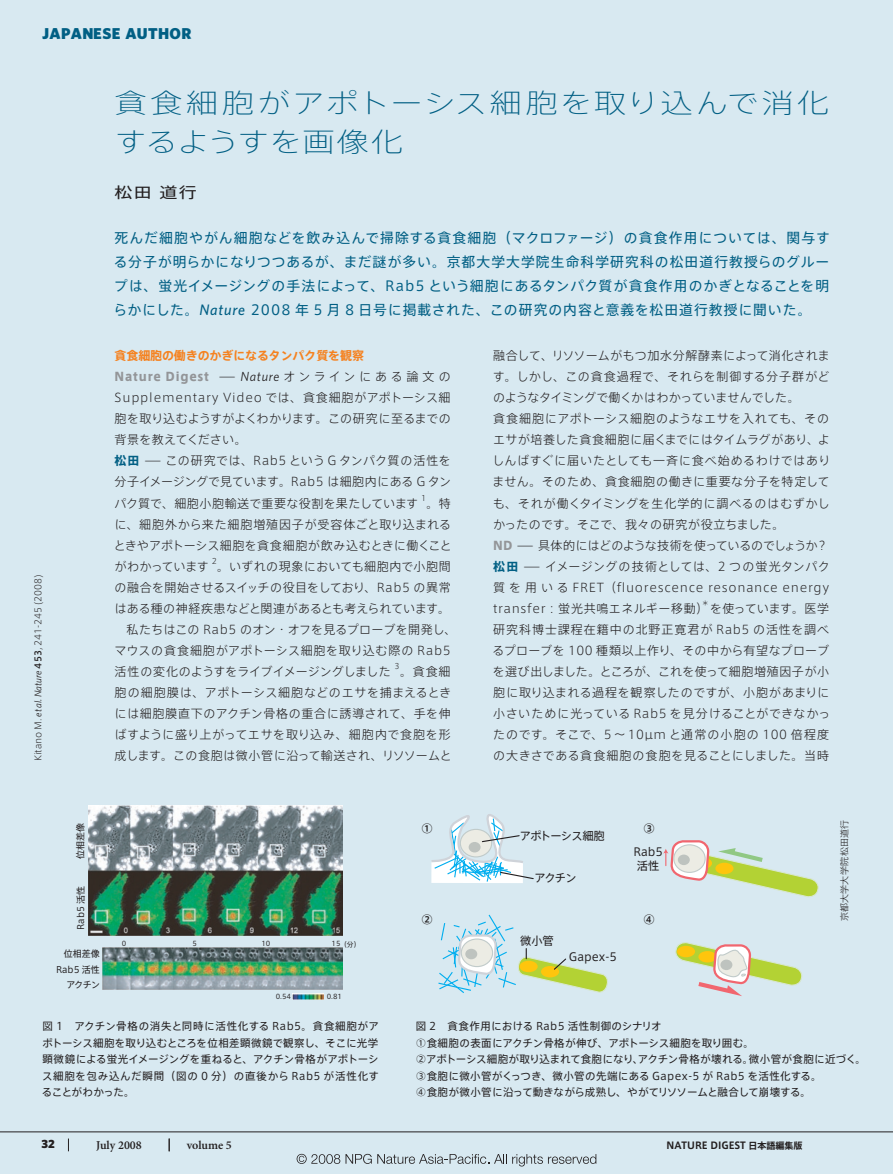
<style>
.page{position:relative;width:893px;height:1174px;background:#d8e9f1}
.page>*{position:absolute;margin:0;border:0;box-sizing:border-box;transform-origin:0 0}
.t1{font:200 27px/39px "Axis Std";letter-spacing:.035em;color:#015f84;scale:1.2 1}
.t2{font:900 15.75px "Whitney";letter-spacing:.02em;color:#015f84}
.t3{font:15px "Axis Std";color:#231f20;scale:1.2 1}
.t4{font:13.8px/24px "Axis Std";letter-spacing:.075em;color:#015f84;text-align:justify}
.t5{font:300 12px/21px "Axis Std";letter-spacing:.035em;color:#231f20;text-align:justify}
.t6{font:300 12px/21px "Axis Std";letter-spacing:.035em;color:#231f20;scale:1.5 1}
.t7{font:300 12px "Axis Std";color:#231f20}
.t8{font:600 12px "Minion Pro";color:#231f20}
.t9{font:500 12px "Axis Std";color:#231f20}
.t10{font:900 12px "Whitney";color:#231f20}
.t11{font:11.25px/13.5px "Axis Std";color:#231f20;text-align:center}
.t12{font:11.25px "Axis Std";letter-spacing:-.06em;color:#231f20}
.t13{font:10.5px/16.5px "Axis Std";letter-spacing:.03em;color:#231f20;text-align:justify}
.t14{font:700 9.75px "Axis Std";color:#231f20}
.t15{font:300 9px "Axis Std";letter-spacing:.01em;color:#231f20}
.t16{font:9px/15.1px "Axis Std";color:#231f20;text-align:right}
.t17{font:300 7.8px "Axis Std";color:#231f20}
.t18{font:6.75px "Axis Std";color:#231f20}
.s1{font-family:"Whitney";font-weight:400;font-style:italic;font-size:9.9px}
.s2{font-weight:500}
.s3{font-family:"Whitney";font-weight:500;font-style:italic;font-size:15.15px}
.s4{font-weight:700;color:#f58220}
.s5{font-weight:800;color:#939598}
.s6{font-family:"Whitney";font-weight:400;font-style:italic;font-size:13.2px}
.s7{font-weight:700;color:#015f84}
.s8{font-size:9px}
</style>
<div class="page">
<svg style="left:431px;top:814px;width:103px;height:69px"></svg>
<svg style="left:438px;top:914px;width:170px;height:79px"></svg>
<svg style="left:675px;top:942px;width:127px;height:54px"></svg>
<svg style="left:663px;top:840px;width:156px;height:57px"></svg>
<img style="left:292px;top:994px;width:32px;height:5px">
<img style="left:103px;top:947px;width:239px;height:42px">
<img style="left:88px;top:805px;width:254px;height:130px">
<hr style="left:0;top:1131px;width:893px;height:1px;background:#231f20">
<svg style="left:68px;top:1138px;width:1px;height:13px"></svg>
<svg style="left:169px;top:1138px;width:1px;height:13px"></svg>
<svg style="left:297px;top:1153px;width:43px;height:10px"></svg>
<svg style="left:346px;top:1153px;width:250px;height:13px"></svg>
<h2 class="t2" style="left:42px;top:24px;width:151px">JAPANESE AUTHOR</h2>
<h1 class="t1" style="left:115px;top:81px;width:597px">貪食細胞がアポトーシス細胞を取り込んで消化するようすを画像化</h1>
<p class="t3" style="left:115px;top:181px;width:70px">松田 道行</p>
<p class="t15" style="left:31px;top:761px;width:188px;rotate:-90deg">Kitano M. <span class="s1">et al. Nature</span> <span class="s2">453</span>, 241-245 (2008)</p>
<p class="t4" style="left:114px;top:225px;width:718px">死んだ細胞やがん細胞などを飲み込んで掃除する貪食細胞（マクロファージ）の貪食作用については、関与する分子が明らかになりつつあるが、まだ謎が多い。京都大学大学院生命科学研究科の松田道行教授らのグループは、蛍光イメージングの手法によって、Rab5 という細胞にあるタンパク質が貪食作用のかぎとなることを明らかにした。<span class="s3">Nature</span> 2008 年 5 月 8 日号に掲載された、この研究の内容と意義を松田道行教授に聞いた。</p>
<p class="t6" style="left:115px;top:345px;width:226px"><span class="s4">貪食細胞の働きのかぎになるタンパク質を観察<br></span><span class="s5">Nature Digest</span> — <span class="s6">Nature</span> オンラインにある論文の<br>Supplementary Video では、貪食細胞がアポトーシス細胞を取り込むようすがよくわかります。この研究に至るまでの背景を教えてください。<br><span class="s7">松田</span> — この研究では、Rab5 という G タンパク質の活性を分子イメージングで見ています。Rab5 は細胞内にある G タンパク質で、細胞小胞輸送で重要な役割を果たしています</p>
<p class="t17" style="left:421px;top:492px;width:7px">1</p>
<p class="t5" style="left:114px;top:492px;width:340px;text-indent:313px">。特に、細胞外から来た細胞増殖因子が受容体ごと取り込まれるときやアポトーシス細胞を貪食細胞が飲み込むときに働くことがわかっています</p>
<p class="t17" style="left:212px;top:555px;width:7px">2</p>
<p class="t5" style="left:217px;top:555px;width:235px">。いずれの現象においても細胞内で小胞間</p>
<p class="t5" style="left:115px;top:576px;width:338px">の融合を開始させるスイッチの役目をしており、Rab5 の異常</p>
<p class="t7" style="left:114px;top:599px;width:337px">はある種の神経疾患などと関連があるとも考えられています。</p>
<p class="t5" style="left:127px;top:618px;width:331px">私たちはこの Rab5 のオン・オフを見るプローブを開発し、</p>
<p class="t5" style="left:114px;top:639px;width:338px">マウスの貪食細胞がアポトーシス細胞を取り込む際の Rab5</p>
<p class="t7" style="left:115px;top:662px;width:278px">活性の変化のようすをライブイメージングしました</p>
<p class="t17" style="left:394px;top:660px;width:7px">3</p>
<p class="t5" style="left:114px;top:660px;width:339px;text-indent:286px">。貪食細胞の細胞膜は、アポトーシス細胞などのエサを捕まえるときには細胞膜直下のアクチン骨格の重合に誘導されて、手を伸ばすように盛り上がってエサを取り込み、細胞内で食胞を形成します。この食胞は微小管に沿って輸送され、リソソームと</p>
<p class="t5" style="left:492px;top:345px;width:339px;text-align:left">融合して、リソソームがもつ加水分解酵素によって消化されます。しかし、この貪食過程で、それらを制御する分子群がどのようなタイミングで働くかはわかっていませんでした。<br>貪食細胞にアポトーシス細胞のようなエサを入れても、そのエサが培養した貪食細胞に届くまでにはタイムラグがあり、よしんばすぐに届いたとしても一斉に食べ始めるわけではありません。そのため、貪食細胞の働きに重要な分子を特定しても、それが働くタイミングを生化学的に調べるのはむずかしかったのです。そこで、我々の研究が役立ちました。<br><span class="s5">ND</span> — 具体的にはどのような技術を使っているのでしょうか？<span class="s7">松田</span> — イメージングの技術としては、2 つの蛍光タンパク質を用いる FRET（fluorescence resonance energy transfer：蛍光共鳴エネルギー移動）を使っています。医学</p>
<p class="t17" style="left:701px;top:597px;width:9px">＊</p>
<p class="t5" style="left:492px;top:618px;width:339px">研究科博士課程在籍中の北野正寛君が Rab5 の活性を調べるプローブを 100 種類以上作り、その中から有望なプローブを選び出しました。ところが、これを使って細胞増殖因子が小胞に取り込まれる過程を観察したのですが、小胞があまりに小さいために光っている Rab5 を見分けることができなかったのです。そこで、5 ～ 10µm と通常の小胞の 100 倍程度</p>
<p class="t12" style="left:732px;top:630px;width:87px">アポトーシス細胞</p>
<p class="t11" style="left:747px;top:673px;width:44px">アクチン</p>
<p class="t11" style="left:733px;top:737px;width:35px">微小管</p>
<p class="t5" style="left:493px;top:744px;width:338px">の大きさである貪食細胞の食胞を見ることにしました。当時</p>
<p class="t11" style="left:781px;top:752px;width:49px">Gapex-5</p>
<p class="t16" style="left:72px;top:859px;width:37px;rotate:-90deg">位相差像</p>
<p class="t16" style="left:73px;top:930px;width:45px;rotate:-90deg">Rab5 活性</p>
<p class="t16" style="left:56px;top:945px;width:46px">位相差像<br>Rab5 活性アクチン</p>
<p class="t18" style="left:122px;top:938px;width:6px">0</p>
<p class="t18" style="left:192px;top:938px;width:6px">5</p>
<p class="t18" style="left:261px;top:938px;width:11px">10</p>
<p class="t18" style="left:332px;top:938px;width:11px">15</p>
<p class="t18" style="left:340px;top:939px;width:22px">（分）</p>
<p class="t18" style="left:276px;top:991px;width:17px">0.54</p>
<p class="t18" style="left:327px;top:991px;width:17px">0.81</p>
<p class="t9" style="left:421px;top:819px;width:13px">①</p>
<p class="t9" style="left:643px;top:819px;width:13px">③</p>
<p class="t12" style="left:520px;top:827px;width:87px">アポトーシス細胞</p>
<p class="t11" style="left:534px;top:870px;width:44px">アクチン</p>
<p class="t11" style="left:633px;top:844px;width:31px">Rab5活性</p>
<p class="t9" style="left:421px;top:910px;width:13px">②</p>
<p class="t9" style="left:643px;top:910px;width:13px">④</p>
<p class="t11" style="left:520px;top:933px;width:35px">微小管</p>
<p class="t11" style="left:569px;top:948px;width:49px">Gapex-5</p>
<p class="t15" style="left:838px;top:920px;width:103px;rotate:-90deg">京都大学大学院 松田道行</p>
<p class="t13" style="left:42px;top:1017px;width:339px">図 1　アクチン骨格の消失と同時に活性化する Rab5。貪食細胞がアポトーシス細胞を取り込むところを位相差顕微鏡で観察し、そこに光学顕微鏡による蛍光イメージングを重ねると、アクチン骨格がアポトーシス細胞を包み込んだ瞬間（図の 0 分）の直後から Rab5 が活性化することがわかった。</p>
<p class="t13" style="left:416px;top:1017px;width:452px;text-align:left">図 2　貪食作用における Rab5 活性制御のシナリオ<br>①食細胞の表面にアクチン骨格が伸び、アポトーシス細胞を取り囲む。<br>②アポトーシス細胞が取り込まれて食胞になり、アクチン骨格が壊れる。微小管が食胞に近づく。③食胞に微小管がくっつき、微小管の先端にある Gapex-5 が Rab5 を活性化する。<br>④食胞が微小管に沿って動きながら成熟し、やがてリソソームと融合して崩壊する。</p>
<p class="t11" style="left:421px;top:1041px;width:31px">Rab5活性</p>
<p class="t10" style="left:41px;top:1136px;width:15px">32</p>
<p class="t8" style="left:96px;top:1136px;width:47px">July 2008</p>
<p class="t8" style="left:187px;top:1136px;width:47px">volume 5</p>
<p class="t14" style="left:666px;top:1137px;width:137px">NATURE DIGEST <span class="s8">日本語編集版</span></p>
</div>
